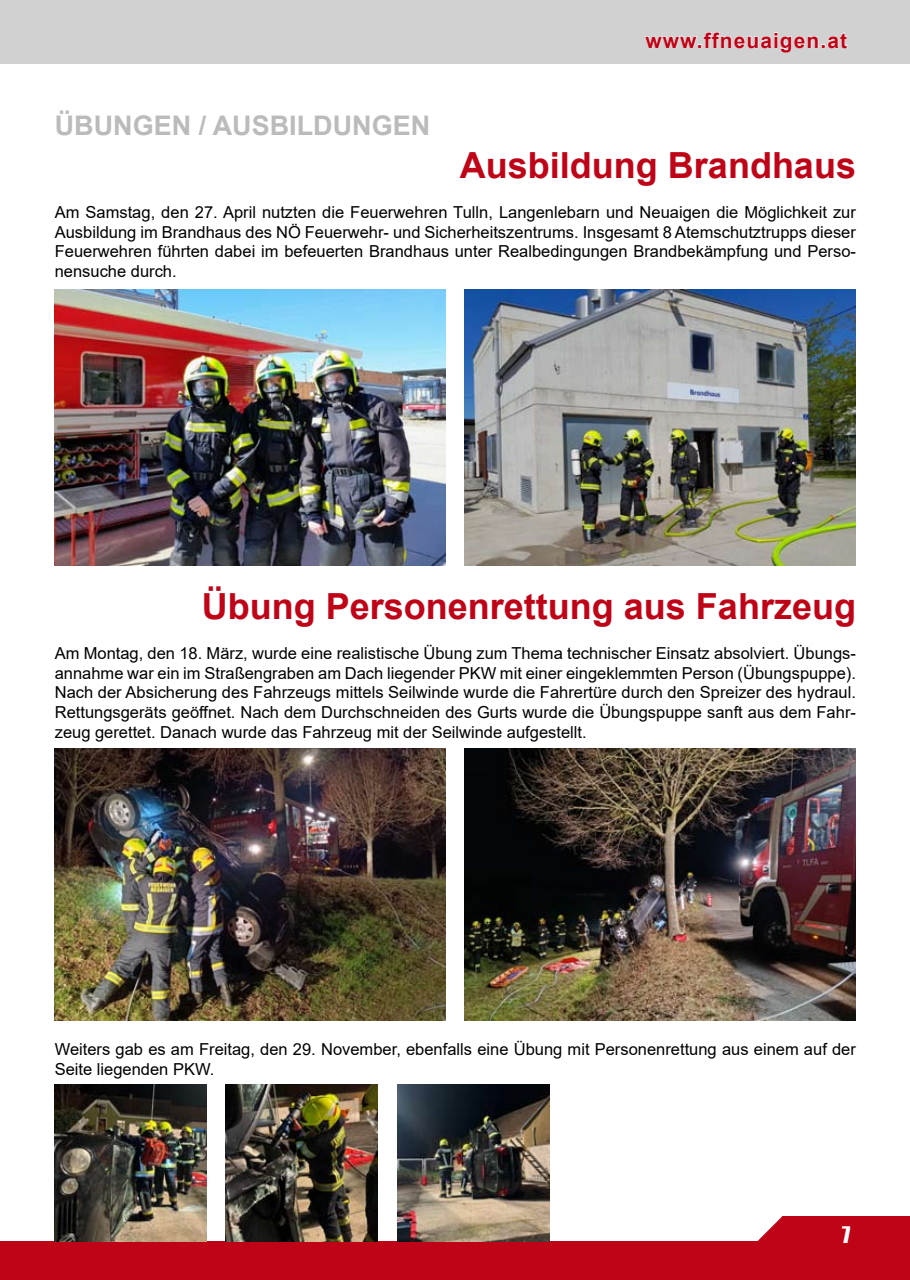
<style>
.page{position:relative;width:910px;height:1280px;background:#fff}
.page>*{position:absolute;margin:0;border:0;box-sizing:border-box;transform-origin:0 0}
.t1{font:700 36px "Arial";color:#c00418}
.t2{font:700 27px "Arial";color:#bbb}
.t3{font:700 21px "Arial";letter-spacing:.05em;color:#c00418}
.t4{font:21px "Impact";color:#fff}
.t5{font:16.5px/19.8px "Arial";color:#000;text-align:justify}
</style>
<div class="page">
<div style="left:0;top:0;width:910px;height:64px;background:#d1d1d1"></div>
<div style="left:782px;top:1216px;width:128px;height:64px;background:#c00418"></div>
<svg style="left:645px;top:32px;width:202px;height:21px"></svg>
<div style="left:0;top:1242px;width:782px;height:38px;background:#c00418"></div>
<svg style="left:744px;top:1216px;width:38px;height:26px"></svg>
<img style="left:54px;top:289px;width:391px;height:277px">
<img style="left:465px;top:289px;width:391px;height:277px">
<img style="left:54px;top:748px;width:391px;height:272px">
<img style="left:465px;top:748px;width:391px;height:272px">
<img style="left:54px;top:1085px;width:152px;height:157px">
<img style="left:225px;top:1085px;width:152px;height:157px">
<img style="left:398px;top:1085px;width:152px;height:157px">
<h2 class="t2" style="left:55px;top:107px;width:377px">ÜBUNGEN / AUSBILDUNGEN</h2>
<p class="t3" style="left:645px;top:25px;width:203px">www.ffneuaigen.at</p>
<h1 class="t1" style="left:460px;top:140px;width:398px">Ausbildung Brandhaus</h1>
<p class="t5" style="left:55px;top:202px;width:803px">Am Samstag, den 27. April nutzten die Feuerwehren Tulln, Langenlebarn und Neuaigen die Möglichkeit zur Ausbildung im Brandhaus des NÖ Feuerwehr- und Sicherheitszentrums. Insgesamt 8 Atemschutztrupps dieser Feuerwehren führten dabei im befeuerten Brandhaus unter Realbedingungen Brandbekämpfung und Perso&shy;nensuche durch.</p>
<h1 class="t1" style="left:202px;top:581px;width:656px">Übung Personenrettung aus Fahrzeug</h1>
<p class="t5" style="left:55px;top:643px;width:803px">Am Montag, den 18. März, wurde eine realistische Übung zum Thema technischer Einsatz absolviert. Übungs&shy;annahme war ein im Straßengraben am Dach liegender PKW mit einer eingeklemmten Person (Übungspuppe).<br>Nach der Absicherung des Fahrzeugs mittels Seilwinde wurde die Fahrertüre durch den Spreizer des hydraul.<br>Rettungsgeräts geöffnet. Nach dem Durchschneiden des Gurts wurde die Übungspuppe sanft aus dem Fahr&shy;zeug gerettet. Danach wurde das Fahrzeug mit der Seilwinde aufgestellt.</p>
<p class="t5" style="left:55px;top:1039px;width:803px">Weiters gab es am Freitag, den 29. November, ebenfalls eine Übung mit Personenrettung aus einem auf der<br>Seite liegenden PKW.</p>
<p class="t4" style="left:842px;top:1218px;width:10px">7</p>
</div>
